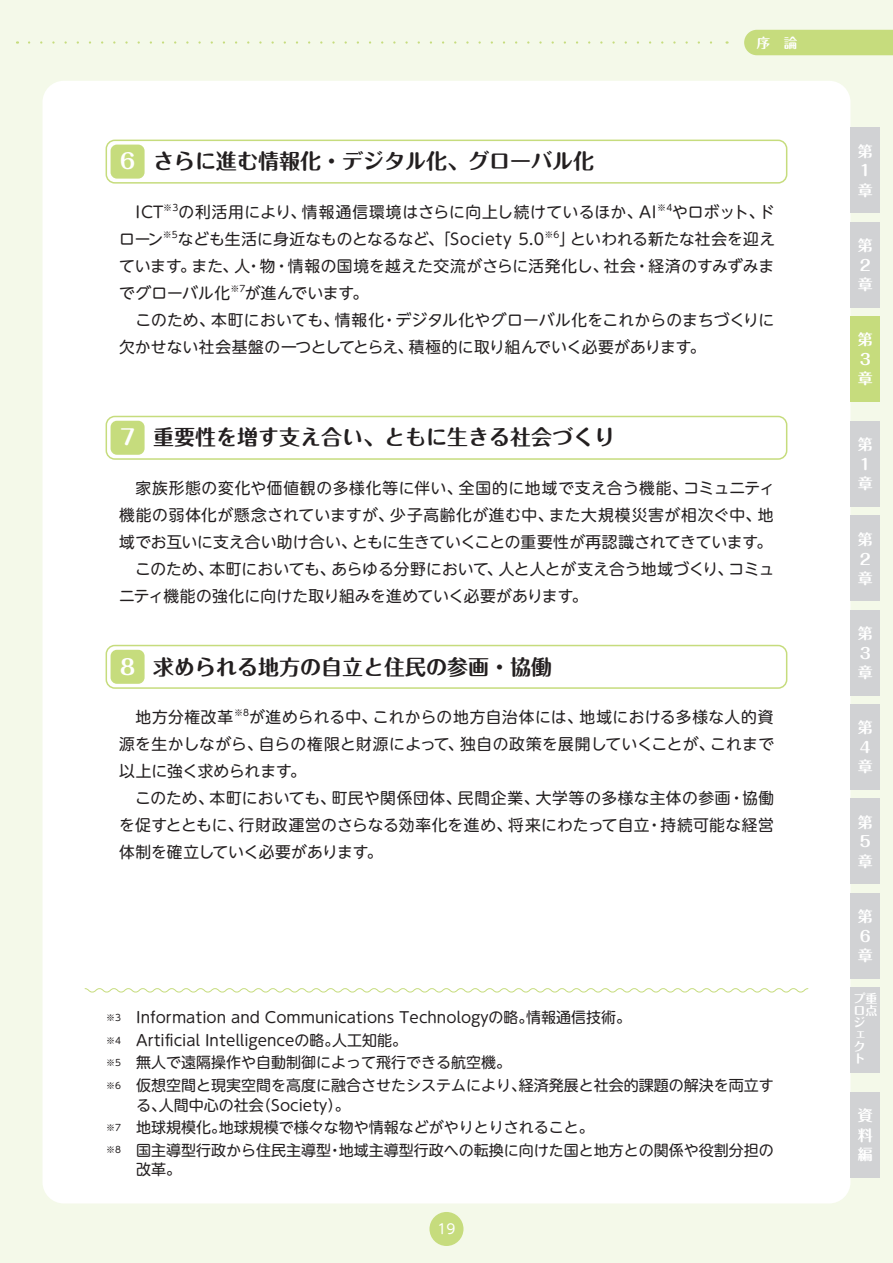
<style>
.page{position:relative;width:893px;height:1263px;background:#f4f9e9}
.page>*{position:absolute;margin:0;border:0;box-sizing:border-box;transform-origin:0 0}
.t1{font:700 21px "Maru Fo Pro";color:#231f20}
.t2{font:15.75px/27px "UD Shin M Go Pro";letter-spacing:.015em;color:#231f20}
.t3{font:15px/22.5px "UD Shin M Go Pro";color:#231f20}
.t4{font:700 15px/19.5px "Maru Fo Pro";color:#fff}
.t5{font:700 13.5px "Maru Fo Pro";color:#fff}
.t6{font:13.5px "UD Shin M Go Pro";color:#fff}
.t7{font:700 12px/12px "Maru Fo Pro";color:#fff}
.s1{color:#fff}
</style>
<div class="page">
<div style="left:43px;top:81px;width:807px;height:1122px;background:#fff;border-radius:21px"></div>
<div style="left:429px;top:1212px;width:34px;height:34px;background:#c6dc7d;border-radius:50%"></div>
<div style="left:744px;top:30px;width:149px;height:25px;background:#c6dc7d"></div>
<svg style="left:29px;top:41px;width:683px;height:3px"></svg>
<div style="left:850px;top:128px;width:30px;height:85px;background:#d1d2d4"></div>
<div style="left:850px;top:222px;width:30px;height:86px;background:#d1d2d4"></div>
<div style="left:850px;top:316px;width:30px;height:86px;background:#c6dc7d"></div>
<div style="left:850px;top:421px;width:30px;height:86px;background:#d1d2d4"></div>
<div style="left:850px;top:515px;width:30px;height:86px;background:#d1d2d4"></div>
<div style="left:850px;top:610px;width:30px;height:86px;background:#d1d2d4"></div>
<div style="left:850px;top:704px;width:30px;height:86px;background:#d1d2d4"></div>
<div style="left:850px;top:798px;width:30px;height:86px;background:#d1d2d4"></div>
<div style="left:850px;top:893px;width:30px;height:86px;background:#d1d2d4"></div>
<div style="left:850px;top:987px;width:30px;height:86px;background:#d1d2d4"></div>
<div style="left:850px;top:1092px;width:30px;height:86px;background:#d1d2d4"></div>
<div style="left:106px;top:140px;width:681px;height:44px;border:2px solid #c6dc7d;border-radius:9px"></div>
<div style="left:111px;top:145px;width:34px;height:34px;background:#c6dc7d;border-radius:6px"></div>
<div style="left:106px;top:416px;width:681px;height:44px;border:2px solid #c6dc7d;border-radius:9px"></div>
<div style="left:111px;top:421px;width:34px;height:34px;background:#c6dc7d;border-radius:6px"></div>
<div style="left:106px;top:645px;width:681px;height:44px;border:2px solid #c6dc7d;border-radius:9px"></div>
<div style="left:111px;top:650px;width:34px;height:34px;background:#c6dc7d;border-radius:6px"></div>
<svg style="left:84px;top:988px;width:725px;height:5px"></svg>
<h1 class="t1" style="left:117px;top:145px;width:479px"><span class="s1">６</span> さらに進む情報化・デジタル化、グローバル化</h1>
<p class="t5" style="left:757px;top:32px;width:42px">序　論</p>
<p class="t2" style="left:119px;top:198px;width:658px">　ICT<sup>※3</sup>の利活用により、情報通信環境はさらに向上し続けているほか、AI<sup>※4</sup>やロボット、ドローン<sup>※5</sup>なども生活に身近なものとなるなど、「Society 5.0<sup>※6</sup>」といわれる新たな社会を迎えています。また、人・物・情報の国境を越えた交流がさらに活発化し、社会・経済のすみずみまでグローバル化<sup>※7</sup>が進んでいます。<br>　このため、本町においても、情報化・デジタル化やグローバル化をこれからのまちづくりに欠かせない社会基盤の一つとしてとらえ、積極的に取り組んでいく必要があります。</p>
<h1 class="t1" style="left:117px;top:421px;width:500px"><span class="s1">７</span> 重要性を増す支え合い、ともに生きる社会づくり</h1>
<p class="t2" style="left:119px;top:474px;width:657px">　家族形態の変化や価値観の多様化等に伴い、全国的に地域で支え合う機能、コミュニティ機能の弱体化が懸念されていますが、少子高齢化が進む中、また大規模災害が相次ぐ中、地域でお互いに支え合い助け合い、ともに生きていくことの重要性が再認識されてきています。　このため、本町においても、あらゆる分野において、人と人とが支え合う地域づくり、コミュニティ機能の強化に向けた取り組みを進めていく必要があります。</p>
<h1 class="t1" style="left:117px;top:650px;width:437px"><span class="s1">８</span> 求められる地方の自立と住民の参画・協働</h1>
<p class="t2" style="left:119px;top:703px;width:657px">　地方分権改革<sup>※8</sup>が進められる中、これからの地方自治体には、地域における多様な人的資源を生かしながら、自らの権限と財源によって、独自の政策を展開していくことが、これまで以上に強く求められます。<br>　このため、本町においても、町民や関係団体、民間企業、大学等の多様な主体の参画・協働を促すとともに、行財政運営のさらなる効率化を進め、将来にわたって自立・持続可能な経営体制を確立していく必要があります。</p>
<p class="t3" style="left:106px;top:1006px;width:669px"><sup>※3</sup>　Information and Communications Technologyの略。情報通信技術。<br><sup>※4</sup>　Artificial Intelligenceの略。人工知能。<br><sup>※5</sup>　無人で遠隔操作や自動制御によって飛行できる航空機。<br><sup>※6</sup>　仮想空間と現実空間を高度に融合させたシステムにより、経済発展と社会的課題の解決を両立す</p>
<p class="t3" style="left:106px;top:1093px;width:669px;text-indent:30px">る、人間中心の社会（Society）。<br><sup>※7</sup>　地球規模化。地球規模で様々な物や情報などがやりとりされること。<br><sup>※8</sup>　国主導型行政から住民主導型・地域主導型行政への転換に向けた国と地方との関係や役割分担の</p>
<p class="t3" style="left:136px;top:1157px;width:46px">改革。</p>
<p class="t6" style="left:438px;top:1218px;width:19px">19</p>
<p class="t4" style="left:858px;top:139px;width:16px">第<br>１章</p>
<p class="t4" style="left:858px;top:234px;width:16px">第<br>２章</p>
<p class="t4" style="left:858px;top:328px;width:16px">第<br>３章</p>
<p class="t4" style="left:858px;top:433px;width:16px">第<br>１章</p>
<p class="t4" style="left:858px;top:527px;width:16px">第<br>２章</p>
<p class="t4" style="left:858px;top:622px;width:16px">第<br>３章</p>
<p class="t4" style="left:858px;top:716px;width:16px">第<br>４章</p>
<p class="t4" style="left:858px;top:810px;width:16px">第<br>５章</p>
<p class="t4" style="left:858px;top:905px;width:16px">第<br>６章</p>
<p class="t7" style="left:853px;top:991px;width:25px">プ重ロ点ジェクト</p>
<p class="t4" style="left:858px;top:1104px;width:16px;text-align:justify">資料編</p>
</div>
